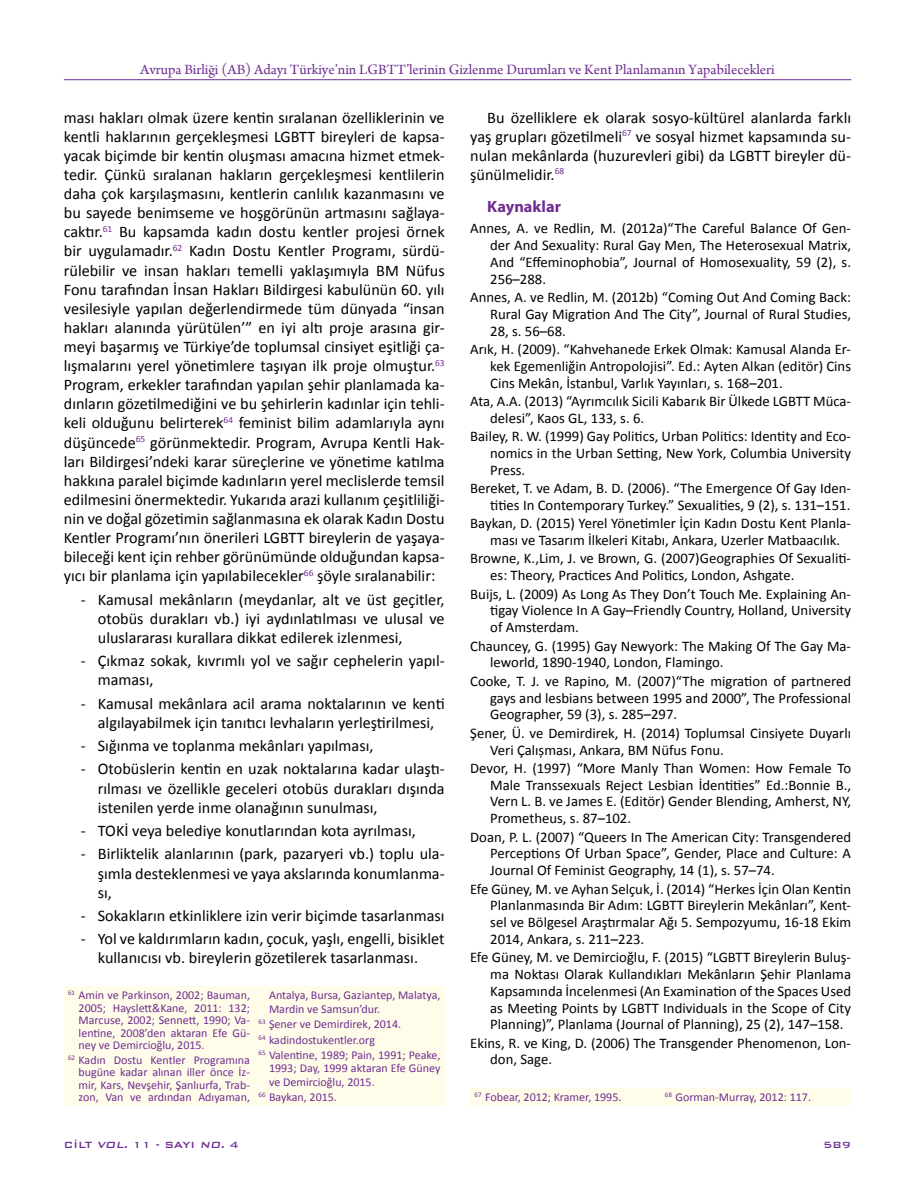
<style>
.page{position:relative;width:915px;height:1191px;background:#fff}
.page>*{position:absolute;margin:0;border:0;box-sizing:border-box;transform-origin:0 0}
.t1{font:700 16.35px "Myriad Pro";color:#6f2c91}
.t2{font:16.2px/19px "Calibri";color:#000;text-align:justify}
.t3{font:15px "Arno Pro";color:#6f2c91}
.t4{font:14.7px/16.8px "Calibri";color:#000;text-align:justify}
.t5{font:12px/12.5px "Calibri";color:#6f2c91}
.t6{font:500 12px "Bank Gothic BT";color:#6f2c91}
.s1{font-style:italic}
</style>
<div class="page">
<hr style="left:64px;top:79px;width:786px;height:1px;background:#6f2c91">
<div style="left:64px;top:986px;width:190px;height:119px;background:#fffde9"></div>
<div style="left:470px;top:1088px;width:190px;height:17px;background:#fffde9"></div>
<div style="left:254px;top:986px;width:190px;height:119px;background:#fffde9"></div>
<div style="left:660px;top:1088px;width:190px;height:17px;background:#fffde9"></div>
<p class="t3" style="left:140px;top:61px;width:635px">Avrupa Birliği (AB) Adayı Türkiye’nin LGBTT’lerinin Gizlenme Durumları ve Kent Planlamanın Yapabilecekleri</p>
<p class="t2" style="left:470px;top:107px;width:382px;text-indent:17px">Bu özelliklere ek olarak sosyo-kültürel alanlarda farklı yaş grupları gözetilmeli<sup>67</sup> ve sosyal hizmet kapsamında su&shy;nulan mekânlarda (huzurevleri gibi) da LGBTT bireyler dü&shy;şünülmelidir.<sup>68</sup></p>
<p class="t1" style="left:487px;top:196px;width:75px">Kaynaklar</p>
<p class="t4" style="left:490px;top:219px;width:362px;text-indent:-20px">Annes, A. ve Redlin, M. (2012a)“The Careful Balance Of Gen&shy;der And Sexuality: Rural Gay Men, The Heterosexual Matrix, And “Effeminophobia”, Journal of Homosexuality, 59 (2), s.<br>256–288.</p>
<p class="t4" style="left:490px;top:288px;width:362px;text-indent:-20px">Annes, A. ve Redlin, M. (2012b) “Coming Out And Coming Back:<br>Rural Gay Migration And The City”, Journal of Rural Studies, 28, s. 56–68.</p>
<p class="t4" style="left:490px;top:340px;width:362px;text-indent:-20px">Arık, H. (2009). “Kahvehanede Erkek Olmak: Kamusal Alanda Er&shy;kek Egemenliğin Antropolojisi”. Ed.: Ayten Alkan (editör) Cins Cins Mekân, İstanbul, Varlık Yayınları, s. 168–201.</p>
<p class="t4" style="left:490px;top:392px;width:362px;text-indent:-20px">Ata, A.A. (2013) “Ayrımcılık Sicili Kabarık Bir Ülkede LGBTT Müca&shy;delesi”, Kaos GL, 133, s. 6.</p>
<p class="t4" style="left:490px;top:427px;width:362px;text-indent:-20px">Bailey, R. W. (1999) Gay Politics, Urban Politics: Identity and Eco&shy;nomics in the Urban Setting, New York, Columbia University Press.</p>
<p class="t4" style="left:470px;top:479px;width:382px;text-align:right">Bereket, T. ve Adam, B. D. (2006). “The Emergence Of Gay Iden&shy;tities In Contemporary Turkey.” Sexualities, 9 (2), s. 131–151.</p>
<p class="t4" style="left:490px;top:514px;width:362px;text-indent:-20px">Baykan, D. (2015) Yerel Yönetimler İçin Kadın Dostu Kent Planla&shy;ması ve Tasarım İlkeleri Kitabı, Ankara, Uzerler Matbaacılık.</p>
<p class="t4" style="left:490px;top:549px;width:362px;text-indent:-20px">Browne, K.,Lim, J. ve Brown, G. (2007)Geographies Of Sexualiti&shy;es: Theory, Practices And Politics, London, Ashgate.</p>
<p class="t4" style="left:490px;top:584px;width:362px;text-indent:-20px">Buijs, L. (2009) As Long As They Don’t Touch Me. Explaining An&shy;tigay Violence In A Gay–Friendly Country, Holland, University of Amsterdam.</p>
<p class="t4" style="left:490px;top:636px;width:362px;text-indent:-20px">Chauncey, G. (1995) Gay Newyork: The Making Of The Gay Ma&shy;leworld, 1890-1940, London, Flamingo.</p>
<p class="t4" style="left:490px;top:672px;width:362px;text-indent:-20px">Cooke, T. J. ve Rapino, M. (2007)“The migration of partnered gays and lesbians between 1995 and 2000”, The Professional Geographer, 59 (3), s. 285–297.</p>
<p class="t4" style="left:490px;top:724px;width:362px;text-indent:-20px">Şener, Ü. ve Demirdirek, H. (2014) Toplumsal Cinsiyete Duyarlı<br>Veri Çalıșması, Ankara, BM Nüfus Fonu.</p>
<p class="t4" style="left:490px;top:759px;width:362px;text-indent:-20px">Devor, H. (1997) “More Manly Than Women: How Female To Male Transsexuals Reject Lesbian İdentities” Ed.:Bonnie B., Vern L. B. ve James E. (Editör) Gender Blending, Amherst, NY, Prometheus, s. 87–102.</p>
<p class="t4" style="left:490px;top:827px;width:362px;text-indent:-20px">Doan, P. L. (2007) “Queers In The American City: Transgendered Perceptions Of Urban Space”, Gender, Place and Culture: A Journal Of Feminist Geography, 14 (1), s. 57–74.</p>
<p class="t4" style="left:490px;top:879px;width:362px;text-indent:-20px">Efe Güney, M. ve Ayhan Selçuk, İ. (2014) “Herkes İçin Olan Kentin Planlanmasında Bir Adım: LGBTT Bireylerin Mekânları”, Kent&shy;sel ve Bölgesel Araştırmalar Ağı 5. Sempozyumu, 16-18 Ekim 2014, Ankara, s. 211–223.</p>
<p class="t4" style="left:490px;top:948px;width:362px;text-indent:-20px">Efe Güney, M. ve Demircioğlu, F. (2015) “LGBTT Bireylerin Buluş&shy;ma Noktası Olarak Kullandıkları Mekânların Şehir Planlama Kapsamında İncelenmesi (An Examination of the Spaces Used as Meeting Points by LGBTT Individuals in the Scope of City Planning)”, Planlama (Journal of Planning), 25 (2), 147–158.</p>
<p class="t4" style="left:490px;top:1033px;width:362px;text-indent:-20px">Ekins, R. ve King, D. (2006) The Transgender Phenomenon, Lon&shy;don, Sage.</p>
<p class="t2" style="left:64px;top:107px;width:382px">ması hakları olmak üzere kentin sıralanan özelliklerinin ve kentli haklarının gerçekleşmesi LGBTT bireyleri de kapsa&shy;yacak biçimde bir kentin oluşması amacına hizmet etmek&shy;tedir. Çünkü sıralanan hakların gerçekleşmesi kentlilerin daha çok karşılaşmasını, kentlerin canlılık kazanmasını ve bu sayede benimseme ve hoşgörünün artmasını sağlaya&shy;caktır.<sup>61</sup> Bu kapsamda kadın dostu kentler projesi örnek bir uygulamadır.<sup>62</sup> Kadın Dostu Kentler Programı, sürdü&shy;rülebilir ve insan hakları temelli yaklaşımıyla BM Nüfus Fonu tarafından İnsan Hakları Bildirgesi kabulünün 60. yılı vesilesiyle yapılan değerlendirmede tüm dünyada “insan hakları alanında yürütülen’” en iyi altı proje arasına gir&shy;meyi başarmış ve Türkiye’de toplumsal cinsiyet eşitliği ça&shy;lışmalarını yerel yönetimlere taşıyan ilk proje olmuştur.<sup>63<br></sup>Program, erkekler tarafından yapılan şehir planlamada ka&shy;dınların gözetilmediğini ve bu şehirlerin kadınlar için tehli&shy;keli olduğunu belirterek<sup>64</sup> feminist bilim adamlarıyla aynı düşüncede<sup>65</sup> görünmektedir. Program, Avrupa Kentli Hak&shy;ları Bildirgesi’ndeki karar süreçlerine ve yönetime katılma hakkına paralel biçimde kadınların yerel meclislerde temsil edilmesini önermektedir. Yukarıda arazi kullanım çeşitliliği&shy;nin ve doğal gözetimin sağlanmasına ek olarak Kadın Dostu Kentler Programı’nın önerileri LGBTT bireylerin de yaşaya&shy;bileceği kent için rehber görünümünde olduğundan kapsa&shy;yıcı bir planlama için yapılabilecekler<sup>66</sup> şöyle sıralanabilir:</p>
<p class="t2" style="left:98px;top:589px;width:348px;text-indent:-17px">- Kamusal mekânların (meydanlar, alt ve üst geçitler, otobüs durakları vb.) iyi aydınlatılması ve ulusal ve uluslararası kurallara dikkat edilerek izlenmesi,</p>
<p class="t2" style="left:98px;top:650px;width:348px;text-indent:-17px">- Çıkmaz sokak, kıvrımlı yol ve sağır cephelerin yapıl&shy;maması,</p>
<p class="t2" style="left:81px;top:693px;width:365px;text-align:center">- Kamusal mekânlara acil arama noktalarının ve kenti algılayabilmek için tanıtıcı levhaların yerleştirilmesi,</p>
<p class="t2" style="left:81px;top:735px;width:294px">- Sığınma ve toplanma mekânları yapılması,</p>
<p class="t2" style="left:98px;top:759px;width:348px;text-indent:-17px">- Otobüslerin kentin en uzak noktalarına kadar ulaştı&shy;rılması ve özellikle geceleri otobüs durakları dışında istenilen yerde inme olanağının sunulması,</p>
<p class="t2" style="left:81px;top:820px;width:336px">- TOKİ veya belediye konutlarından kota ayrılması,</p>
<p class="t2" style="left:98px;top:843px;width:348px;text-indent:-17px">- Birliktelik alanlarının (park, pazaryeri vb.) toplu ula&shy;şımla desteklenmesi ve yaya akslarında konumlanma&shy;sı,</p>
<p class="t2" style="left:81px;top:905px;width:365px">- Sokakların etkinliklere izin verir biçimde tasarlanması</p>
<p class="t2" style="left:81px;top:928px;width:365px;text-align:center">- Yol ve kaldırımların kadın, çocuk, yaşlı, engelli, bisiklet kullanıcısı vb. bireylerin gözetilerek tasarlanması.</p>
<p class="t5" style="left:79px;top:988px;width:173px;text-align:justify;text-indent:-10px"><sup>61</sup> Amin ve Parkinson, 2002; Bauman, 2005; Hayslett&amp;Kane, 2011: 132; Marcuse, 2002; Sennett, 1990; Va&shy;lentine, 2008’den aktaran Efe Gü&shy;ney ve Demircioğlu, 2015.</p>
<p class="t5" style="left:79px;top:1053px;width:173px;text-align:justify;text-indent:-10px"><sup>62</sup> Kadın Dostu Kentler Programına bugüne kadar alınan iller önce İz&shy;mir, Kars, Nevşehir, Şanlıurfa, Trab&shy;zon, Van ve ardından Adıyaman,</p>
<p class="t5" style="left:269px;top:988px;width:173px;line-height:13.4px">Antalya, Bursa, Gaziantep, Malatya,<br>Mardin ve Samsun’dur.</p>
<p class="t5" style="left:258px;top:1016px;width:183px;line-height:15.5px"><sup>63</sup> Şener ve Demirdirek, 2014.<br><sup>64</sup> kadindostukentler.org<br><sup>65</sup> Valentine, 1989; Pain, 1991; Peake,</p>
<p class="t5" style="left:269px;top:1061px;width:173px;line-height:13.4px">1993; Day, 1999 aktaran Efe Güney ve Demircioğlu, 2015.</p>
<p class="t5" style="left:258px;top:1090px;width:80px"><sup>66</sup> Baykan, 2015.</p>
<p class="t5" style="left:664px;top:1090px;width:147px"><sup>68</sup> Gorman-Murray, 2012: 117.</p>
<p class="t5" style="left:474px;top:1090px;width:148px"><sup>67</sup> Fobear, 2012; Kramer, 1995.</p>
<p class="t6" style="left:64px;top:1138px;width:176px">CİLT <span class="s1">VOL.</span> 11 - SAYI <span class="s1">NO.</span> 4</p>
<p class="t6" style="left:823px;top:1138px;width:29px">589</p>
</div>
